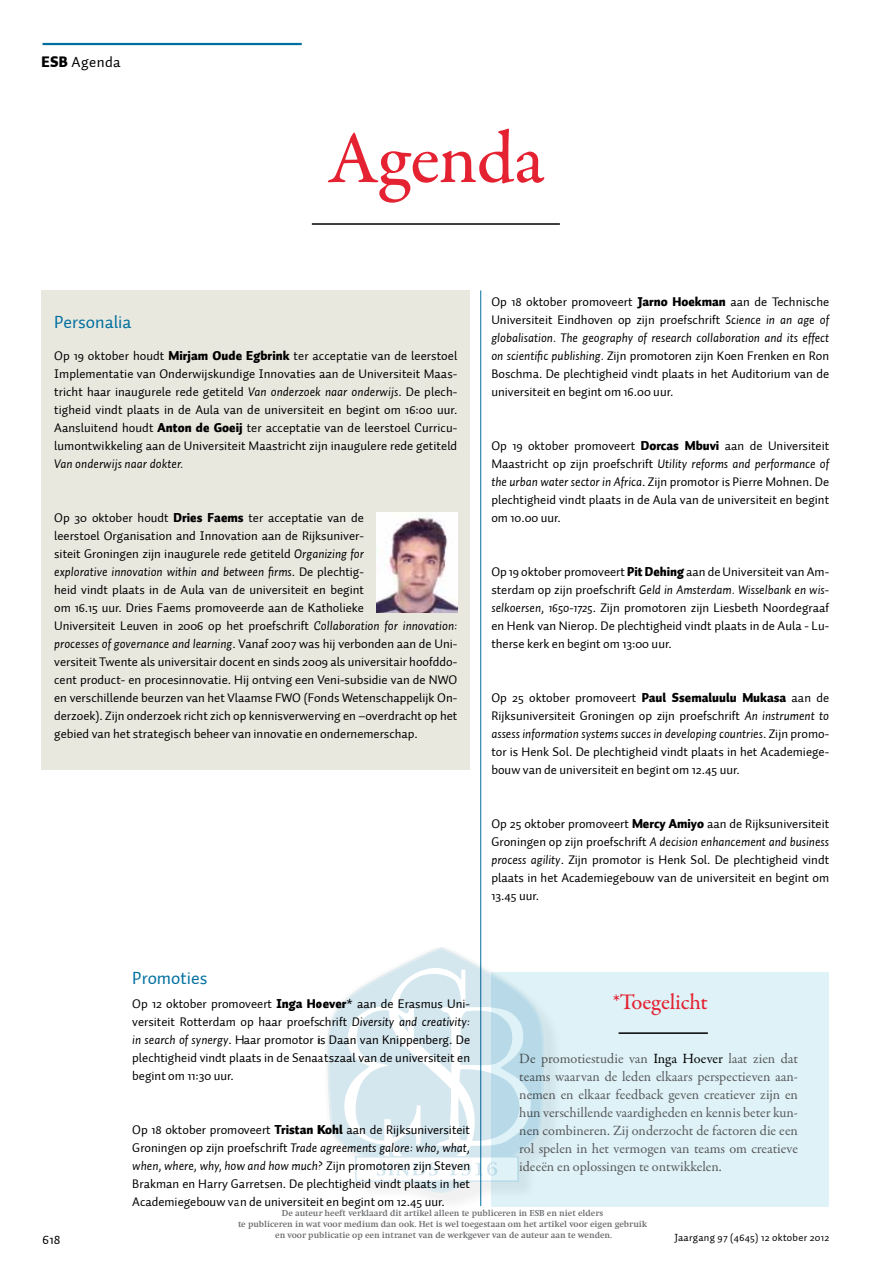
<style>
.page{position:relative;width:893px;height:1263px;background:#fff}
.page>*{position:absolute;margin:0;border:0;box-sizing:border-box;transform-origin:0 0}
.t1{font:500 75px "Garamond Premr Pro";letter-spacing:-.01em;color:#e42231}
.t2{font:500 22.5px "Garamond Premr Pro";letter-spacing:-.01em;color:#e42231}
.t3{font:18px "Auto 1";color:#006f9f}
.t4{font:15px "Auto 1";letter-spacing:.025em;color:#000}
.t5{font:14.25px/18px "Garamond Premr Pro";letter-spacing:-.005em;color:#58595b;text-align:justify}
.t6{font:13.5px "Auto 1";color:#000}
.t7{font:12.75px/18px "Auto 1";color:#000;text-align:justify}
.t8{font:italic 12.75px "Auto 1";letter-spacing:.005em;color:#000}
.t9{font:10.5px "Auto 1";letter-spacing:.025em;color:#000}
.t10{font:700 9px/10.8px "Swift";color:#6d6e71;text-align:center}
.s1{font-weight:900}
.s2{font-style:italic}
.s3{color:#000}
</style>
<div class="page">
<hr style="left:43px;top:43px;width:259px;height:2px;background:#006f9f">
<hr style="left:312px;top:223px;width:248px;height:2px;background:#000">
<hr style="left:480px;top:290px;width:1px;height:916px;background:#006f9f">
<div style="left:41px;top:290px;width:429px;height:480px;background:#e9e8df"></div>
<div style="left:491px;top:972px;width:338px;height:234px;background:#def2f8"></div>
<hr style="left:619px;top:1032px;width:89px;height:2px;background:#000">
<img style="left:377px;top:512px;width:80px;height:100px">
<div style="left:327px;top:948px;width:238px;height:266px;background:#000;opacity:.35"></div>
<svg style="left:327px;top:947px;width:221px;height:250px"></svg>
<svg style="left:355px;top:1178px;width:164px;height:4px"></svg>
<svg style="left:343px;top:965px;width:190px;height:213px"></svg>
<p class="t4" style="left:41px;top:53px;width:81px"><span class="s1">ESB</span> Agenda</p>
<h1 class="t1" style="left:328px;top:113px;width:218px">Agenda</h1>
<h3 class="t3" style="left:54px;top:311px;width:79px">Personalia</h3>
<p class="t7" style="left:54px;top:347px;width:405px">Op 19 oktober houdt <span class="s1">Mirjam Oude Egbrink</span> ter acceptatie van de leerstoel Implementatie van Onderwijskundige Innovaties aan de Universiteit Maas&shy;tricht haar inaugurele rede getiteld <span class="s2">Van onderzoek naar onderwijs</span>. De plech&shy;tigheid vindt plaats in de Aula van de universiteit en begint om 16:00 uur.<br>Aansluitend houdt <span class="s1">Anton de Goeij</span> ter acceptatie van de leerstoel Curricu&shy;lumontwikkeling aan de Universiteit Maastricht zijn inaugulere rede getiteld</p>
<p class="t8" style="left:54px;top:455px;width:131px">Van onderwijs naar dokter.</p>
<p class="t7" style="left:54px;top:509px;width:405px;text-align:left">Op 30 oktober houdt <span class="s1">Dries Faems</span> ter acceptatie van de<br>leerstoel Organisation and Innovation aan de Rijksuniver-<br>siteit Groningen zijn inaugurele rede getiteld <span class="s2">Organizing for<br>explorative innovation within and between firms</span>. De plechtig-<br>heid vindt plaats in de Aula van de universiteit en begint<br>om 16.15 uur. Dries Faems promoveerde aan de Katholieke<br>Universiteit Leuven in 2006 op het proefschrift <span class="s2">Collaboration for innovation: processes of governance and learning</span>. Vanaf 2007 was hij verbonden aan de Uni&shy;versiteit Twente als universitair docent en sinds 2009 als universitair hoofddo&shy;cent product- en procesinnovatie. Hij ontving een Veni-subsidie van de NWO en verschillende beurzen van het Vlaamse FWO (Fonds Wetenschappelijk On&shy;derzoek). Zijn onderzoek richt zich op kennisverwerving en –overdracht op het gebied van het strategisch beheer van innovatie en ondernemerschap.</p>
<p class="t7" style="left:491px;top:293px;width:339px">Op 18 oktober promoveert <span class="s1">Jarno Hoekman</span> aan de Technische Universiteit Eindhoven op zijn proefschrift <span class="s2">Science in an age of globalisation. The geography of research collaboration and its effect on scientific publishing.</span> Zijn promotoren zijn Koen Frenken en Ron Boschma. De plechtigheid vindt plaats in het Auditorium van de universiteit en begint om 16.00 uur.</p>
<p class="t7" style="left:491px;top:437px;width:339px">Op 19 oktober promoveert <span class="s1">Dorcas Mbuvi</span> aan de Universiteit Maastricht op zijn proefschrift <span class="s2">Utility reforms and performance of the urban water sector in Africa</span>. Zijn promotor is Pierre Mohnen. De plechtigheid vindt plaats in de Aula van de universiteit en begint om 10.00 uur.</p>
<p class="t7" style="left:491px;top:563px;width:339px">Op 19 oktober promoveert <span class="s1">Pit Dehing</span> aan de Universiteit van Am&shy;sterdam op zijn proefschrift <span class="s2">Geld in Amsterdam. Wisselbank en wis&shy;selkoersen, 1650-1725</span>. Zijn promotoren zijn Liesbeth Noordegraaf en Henk van Nierop. De plechtigheid vindt plaats in de Aula - Lu&shy;therse kerk en begint om 13:00 uur.</p>
<p class="t7" style="left:491px;top:689px;width:339px">Op 25 oktober promoveert <span class="s1">Paul Ssemaluulu Mukasa</span> aan de Rijksuniversiteit Groningen op zijn proefschrift <span class="s2">An instrument to assess information systems succes in developing countries</span>. Zijn promo&shy;tor is Henk Sol. De plechtigheid vindt plaats in het Academiege&shy;bouw van de universiteit en begint om 12.45 uur.</p>
<p class="t7" style="left:491px;top:815px;width:339px">Op 25 oktober promoveert <span class="s1">Mercy Amiyo</span> aan de Rijksuniversiteit Groningen op zijn proefschrift <span class="s2">A decision enhancement and business process agility</span>. Zijn promotor is Henk Sol. De plechtigheid vindt plaats in het Academiegebouw van de universiteit en begint om 13.45 uur.</p>
<h3 class="t3" style="left:132px;top:967px;width:77px">Promoties</h3>
<p class="t7" style="left:132px;top:995px;width:339px">Op 12 oktober promoveert <span class="s1">Inga Hoever</span>* aan de Erasmus Uni&shy;versiteit Rotterdam op haar proefschrift <span class="s2">Diversity and creativity: in search of synergy</span>. Haar promotor is Daan van Knippenberg. De plechtigheid vindt plaats in de Senaatszaal van de universiteit en begint om 11:30 uur.</p>
<h2 class="t2" style="left:613px;top:988px;width:97px">*Toegelicht</h2>
<p class="t5" style="left:519px;top:1050px;width:280px">De promotiestudie van <span class="s3">Inga Hoever</span> laat zien dat teams waarvan de leden elkaars perspectieven aan&shy;nemen en elkaar feedback geven creatiever zijn en hun verschillende vaardigheden en kennis beter kun&shy;nen combineren. Zij onderzocht de factoren die een rol spelen in het vermogen van teams om creatieve ideeën en oplossingen te ontwikkelen.</p>
<p class="t10" style="left:238px;top:1208px;width:411px">De auteur heeft verklaard dit artikel alleen te publiceren in ESB en niet elders<br>te publiceren in wat voor medium dan ook. Het is wel toegestaan om het artikel voor eigen gebruik en voor publicatie op een intranet van de werkgever van de auteur aan te wenden.</p>
<p class="t7" style="left:132px;top:1121px;width:339px">Op 18 oktober promoveert <span class="s1">Tristan Kohl</span> aan de Rijksuniversiteit Groningen op zijn proefschrift <span class="s2">Trade agreements galore: who, what, when, where, why, how and how much?</span> Zijn promotoren zijn Steven Brakman en Harry Garretsen. De plechtigheid vindt plaats in het Academiegebouw van de universiteit en begint om 12.45 uur.</p>
<p class="t6" style="left:43px;top:1231px;width:20px">618</p>
<p class="t9" style="left:674px;top:1231px;width:156px">Jaargang 97 (4645) 12 oktober 2012</p>
</div>
